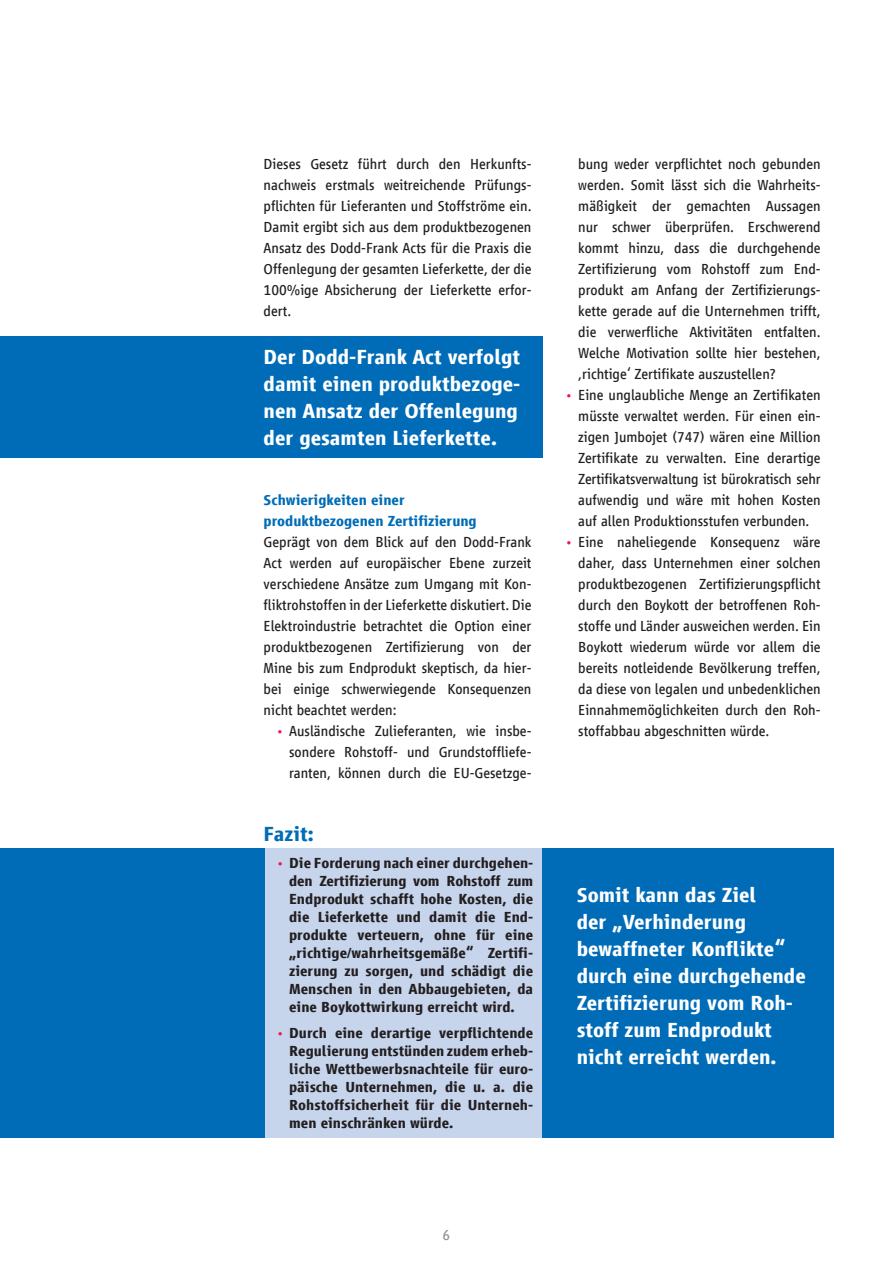
<style>
.page{position:relative;width:893px;height:1263px;background:#fff}
.page>*{position:absolute;margin:0;border:0;box-sizing:border-box;transform-origin:0 0}
.t1{font:700 21px/27px "Vialog LT Com";color:#fff;text-align:justify}
.t2{font:700 21px "Vialog LT Com";color:#006cb7}
.t3{font:15px/21px "Vialog LT Com";color:#231f20;text-align:justify}
.t4{font:700 15px/18px "Vialog LT Com";color:#231f20;text-align:justify}
.t5{font:700 15px/21px "Vialog LT Com";color:#006cb7}
.t6{font:15px "Vialog LT Com";color:#939598}
.s1{font-size:13.5px;color:#ed1845}
</style>
<div class="page">
<div style="left:0;top:336px;width:542px;height:122px;background:#006cb7"></div>
<div style="left:0;top:849px;width:833px;height:289px;background:#006cb7"></div>
<div style="left:266px;top:849px;width:276px;height:289px;background:#c6d4ec"></div>
<p class="t3" style="left:264px;top:154px;width:269px">Dieses Gesetz führt durch den Herkunfts&shy;nachweis erstmals weitreichende Prüfungs&shy;pflichten für Lieferanten und Stoffströme ein.<br>Damit ergibt sich aus dem produktbezogenen Ansatz des Dodd-Frank Acts für die Praxis die Offenlegung der gesamten Lieferkette, der die 100%ige Absicherung der Lieferkette erfor&shy;dert.</p>
<h1 class="t1" style="left:264px;top:344px;width:258px">Der Dodd-Frank Act verfolgt damit einen produktbezoge&shy;nen Ansatz der Offenlegung der gesamten Lieferkette.</h1>
<p class="t5" style="left:264px;top:490px;width:215px">Schwierigkeiten einer produktbezogenen Zertifizierung</p>
<p class="t3" style="left:264px;top:532px;width:269px">Geprägt von dem Blick auf den Dodd-Frank Act werden auf europäischer Ebene zurzeit verschiedene Ansätze zum Umgang mit Kon&shy;fliktrohstoffen in der Lieferkette diskutiert. Die Elektroindustrie betrachtet die Option einer produktbezogenen Zertifizierung von der Mine bis zum Endprodukt skeptisch, da hier&shy;bei einige schwerwiegende Konsequenzen nicht beachtet werden:</p>
<p class="t3" style="left:289px;top:721px;width:244px;text-indent:-13px"><span class="s1">•</span> Ausländische Zulieferanten, wie insbe&shy;sondere Rohstoff- und Grundstoffliefe&shy;ranten, können durch die EU-Gesetzge-</p>
<h1 class="t2" style="left:264px;top:822px;width:51px">Fazit:</h1>
<p class="t4" style="left:289px;top:854px;width:246px;text-indent:-13px"><span class="s1">•</span> Die Forderung nach einer durchgehen&shy;den Zertifizierung vom Rohstoff zum Endprodukt schafft hohe Kosten, die die Lieferkette und damit die End&shy;produkte verteuern, ohne für eine „richtige/wahrheitsgemäße“ Zertifi&shy;zierung zu sorgen, und schädigt die Menschen in den Abbaugebieten, da eine Boykottwirkung erreicht wird.</p>
<p class="t4" style="left:289px;top:1024px;width:246px;text-indent:-13px"><span class="s1">•</span> Durch eine derartige verpflichtende Regulierung entstünden zudem erheb&shy;liche Wettbewerbsnachteile für euro&shy;päische Unternehmen, die u. a. die Rohstoffsicherheit für die Unterneh&shy;men einschränken würde.</p>
<p class="t3" style="left:578px;top:154px;width:244px">bung weder verpflichtet noch gebunden werden. Somit lässt sich die Wahrheits&shy;mäßigkeit der gemachten Aussagen nur schwer überprüfen. Erschwerend kommt hinzu, dass die durchgehende Zertifizierung vom Rohstoff zum End&shy;produkt am Anfang der Zertifizierungs&shy;kette gerade auf die Unternehmen trifft, die verwerfliche Aktivitäten entfalten.<br>Welche Motivation sollte hier bestehen, ‚richtige‘ Zertifikate auszustellen?</p>
<p class="t3" style="left:578px;top:385px;width:244px;text-indent:-13px"><span class="s1">•</span> Eine unglaubliche Menge an Zertifikaten müsste verwaltet werden. Für einen ein&shy;zigen Jumbojet (747) wären eine Million Zertifikate zu verwalten. Eine derartige Zertifikatsverwaltung ist bürokratisch sehr aufwendig und wäre mit hohen Kosten auf allen Produktionsstufen verbunden.</p>
<p class="t3" style="left:578px;top:532px;width:244px;text-indent:-13px"><span class="s1">•</span> Eine naheliegende Konsequenz wäre daher, dass Unternehmen einer solchen produktbezogenen Zertifizierungspflicht durch den Boykott der betroffenen Roh&shy;stoffe und Länder ausweichen werden. Ein Boykott wiederum würde vor allem die bereits notleidende Bevölkerung treffen, da diese von legalen und unbedenklichen Einnahmemöglichkeiten durch den Roh&shy;stoffabbau abgeschnitten würde.</p>
<h1 class="t1" style="left:577px;top:881px;width:231px;text-align:left">Somit kann das Ziel<br>der „Verhinderung bewaffneter Konflikte“ durch eine durchgehende<br>Zertifizierung vom Roh&shy;stoff zum Endprodukt nicht erreicht werden.</h1>
<p class="t6" style="left:443px;top:1226px;width:9px">6</p>
</div>
